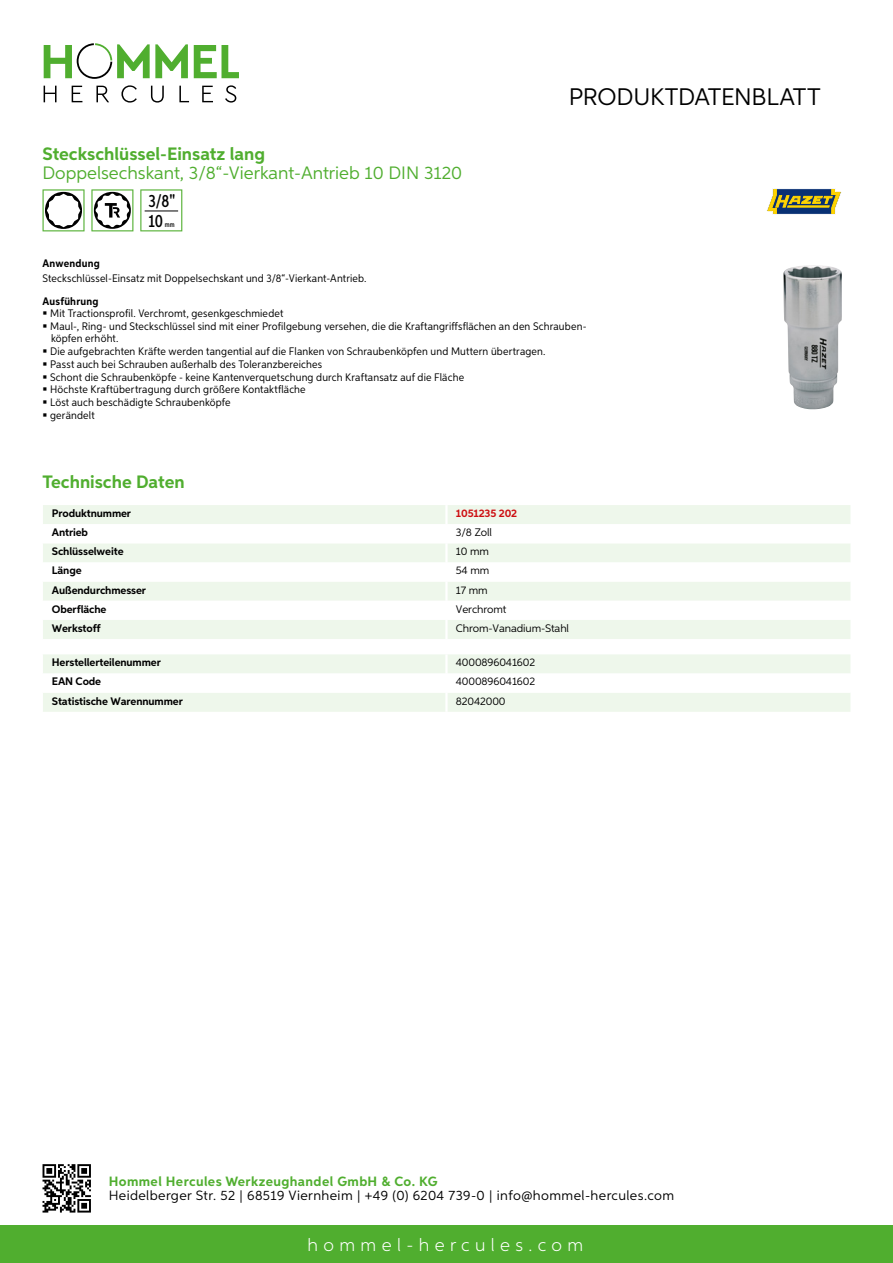
<style>
.page{position:relative;width:893px;height:1263px;background:#fff}
.page>*{position:absolute;margin:0;border:0;box-sizing:border-box;transform-origin:0 0}
.t1{font:24px "Aspira";letter-spacing:-.01em;color:#000}
.t2{font:18px "Aspira";color:#50ae2f}
.t3{font:700 18px "Aspira";color:#50ae2f}
.t4{font:300 18px "Aspira";letter-spacing:.3em;color:#fff}
.t5{font:500 17.85px/20.4px "Aspira XX Nar";color:#000}
.t6{font:13.5px "Aspira";letter-spacing:.03em;color:#000}
.t7{font:700 13.5px "Aspira";letter-spacing:.03em;color:#50ae2f}
.t8{font:10.95px/12.6px "Aspira Nar";letter-spacing:.015em;color:#000}
.t9{font:700 10.95px "Aspira";letter-spacing:-.01em;color:#000}
.t10{font:10.95px "Aspira";letter-spacing:-.01em;color:#000}
.t11{font:700 10.95px "Aspira Nar";letter-spacing:.02em;color:#000}
.t12{font:700 10.95px "Aspira";letter-spacing:-.01em;color:#cd1013}
.t13{font:500 7.35px "Aspira XX Nar";color:#000}
</style>
<div class="page">
<div style="left:0;top:1226px;width:893px;height:37px;background:#50ae2f"></div>
<svg style="left:43px;top:1164px;width:48px;height:48px"></svg>
<svg style="left:194px;top:45px;width:45px;height:33px"></svg>
<svg style="left:44px;top:43px;width:144px;height:36px"></svg>
<svg style="left:44px;top:86px;width:13px;height:16px"></svg>
<svg style="left:72px;top:86px;width:10px;height:16px"></svg>
<svg style="left:96px;top:86px;width:13px;height:16px"></svg>
<svg style="left:121px;top:85px;width:16px;height:18px"></svg>
<svg style="left:151px;top:86px;width:13px;height:17px"></svg>
<svg style="left:179px;top:86px;width:10px;height:16px"></svg>
<svg style="left:202px;top:86px;width:11px;height:16px"></svg>
<svg style="left:225px;top:85px;width:11px;height:18px"></svg>
<div style="left:43px;top:505px;width:807px;height:134px;background:#eef7eb"></div>
<svg style="left:43px;top:524px;width:807px;height:96px"></svg>
<hr style="left:445px;top:505px;width:3px;height:19px;background:#fff">
<hr style="left:445px;top:524px;width:3px;height:19px;background:#fff">
<hr style="left:445px;top:543px;width:3px;height:19px;background:#fff">
<hr style="left:445px;top:562px;width:3px;height:20px;background:#fff">
<hr style="left:445px;top:582px;width:3px;height:19px;background:#fff">
<hr style="left:445px;top:601px;width:3px;height:19px;background:#fff">
<hr style="left:445px;top:620px;width:3px;height:19px;background:#fff">
<svg style="left:43px;top:654px;width:807px;height:58px"></svg>
<hr style="left:445px;top:693px;width:3px;height:19px;background:#fff">
<svg style="left:43px;top:189px;width:42px;height:42px"></svg>
<svg style="left:91px;top:189px;width:42px;height:42px"></svg>
<svg style="left:140px;top:189px;width:42px;height:42px"></svg>
<hr style="left:145px;top:211px;width:33px;height:1px;background:#000">
<img style="left:783px;top:265px;width:59px;height:144px">
<svg style="left:767px;top:188px;width:75px;height:26px;background:#818763"></svg>
<h2 class="t3" style="left:43px;top:142px;width:224px">Steckschlüssel-Einsatz lang</h2>
<h2 class="t2" style="left:43px;top:162px;width:421px">Doppelsechskant, 3/8“-Vierkant-Antrieb 10 DIN 3120</h2>
<h3 class="t5" style="left:148px;top:191px;width:28px">3/8"<br>10</h3>
<p class="t13" style="left:165px;top:220px;width:11px">mm</p>
<h1 class="t1" style="left:569px;top:82px;width:253px">Produktdatenblatt</h1>
<p class="t11" style="left:43px;top:257px;width:59px">Anwendung</p>
<p class="t8" style="left:43px;top:272px;width:325px">Steckschlüssel-Einsatz mit Doppelsechskant und 3/8“-Vierkant-Antrieb.</p>
<p class="t11" style="left:43px;top:294px;width:58px">Ausführung</p>
<p class="t8" style="left:50px;top:307px;width:538px">Mit Tractionsprofil. Verchromt, gesenkgeschmiedet<br>Maul-, Ring- und Steckschlüssel sind mit einer Profilgebung versehen, die die Kraftangriffsflächen an den Schrauben&shy;köpfen erhöht.<br>Die aufgebrachten Kräfte werden tangential auf die Flanken von Schraubenköpfen und Muttern übertragen.<br>Passt auch bei Schrauben außerhalb des Toleranzbereiches<br>Schont die Schraubenköpfe - keine Kantenverquetschung durch Kraftansatz auf die Fläche<br>Höchste Kraftübertragung durch größere Kontaktfläche<br>Löst auch beschädigte Schraubenköpfe<br>gerändelt</p>
<h2 class="t3" style="left:43px;top:471px;width:144px">Technische Daten</h2>
<p class="t9" style="left:52px;top:506px;width:81px">Produktnummer</p>
<p class="t12" style="left:456px;top:506px;width:63px">1051235 202</p>
<p class="t9" style="left:52px;top:526px;width:38px">Antrieb</p>
<p class="t10" style="left:456px;top:526px;width:38px">3/8 Zoll</p>
<p class="t9" style="left:52px;top:545px;width:73px">Schlüsselweite</p>
<p class="t10" style="left:456px;top:545px;width:35px">10 mm</p>
<p class="t9" style="left:52px;top:564px;width:31px">Länge</p>
<p class="t10" style="left:456px;top:564px;width:35px">54 mm</p>
<p class="t9" style="left:52px;top:583px;width:96px">Außendurchmesser</p>
<p class="t10" style="left:456px;top:583px;width:33px">17 mm</p>
<p class="t9" style="left:52px;top:602px;width:56px">Oberfläche</p>
<p class="t10" style="left:456px;top:602px;width:52px">Verchromt</p>
<p class="t9" style="left:52px;top:621px;width:50px">Werkstoff</p>
<p class="t10" style="left:456px;top:621px;width:115px">Chrom-Vanadium-Stahl</p>
<p class="t9" style="left:52px;top:656px;width:111px">Herstellerteilenummer</p>
<p class="t10" style="left:456px;top:656px;width:81px">4000896041602</p>
<p class="t9" style="left:52px;top:675px;width:51px">EAN Code</p>
<p class="t10" style="left:456px;top:675px;width:81px">4000896041602</p>
<p class="t9" style="left:52px;top:694px;width:132px">Statistische Warennummer</p>
<p class="t10" style="left:456px;top:694px;width:51px">82042000</p>
<p class="t7" style="left:109px;top:1172px;width:330px">Hommel Hercules Werkzeughandel GmbH &amp; Co. KG</p>
<p class="t6" style="left:109px;top:1187px;width:567px">Heidelberger Str. 52 | 68519 Viernheim | +49 (0) 6204 739-0 | info@hommel-hercules.com</p>
<h2 class="t4" style="left:307px;top:1234px;width:277px">hommel-hercules.com</h2>
</div>
